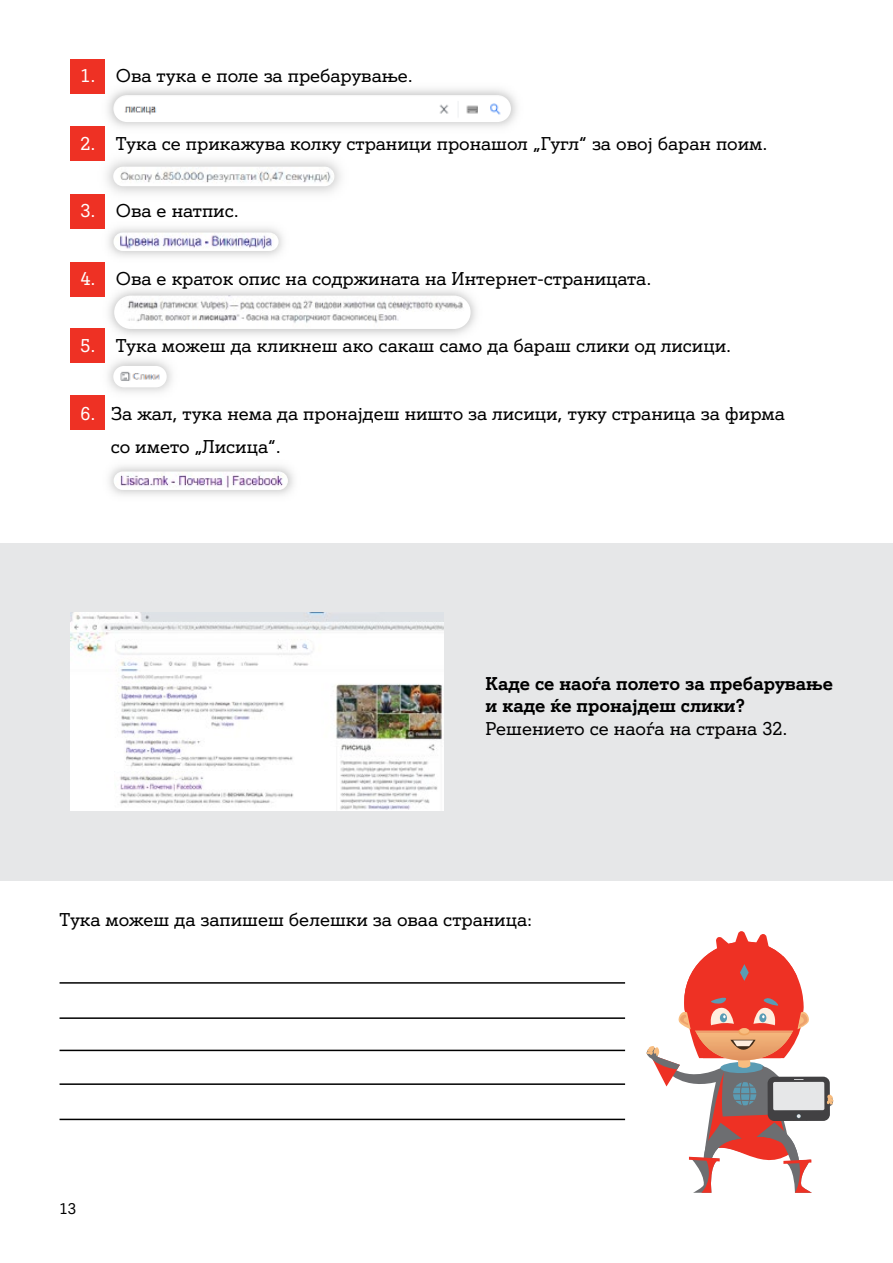
<style>
.page{position:relative;width:893px;height:1263px;background:#fff}
.page>*{position:absolute;margin:0;border:0;box-sizing:border-box;transform-origin:0 0}
.t1{font:18px/33.8px "A1 Serif V 6 1";color:#000}
.t2{font:700 18px/22.5px "A1 Serif V 6 1";color:#000}
.t3{font:15px "A1 Serif V 6 1";color:#000}
.s1{color:#fff}
</style>
<div class="page">
<img style="left:114px;top:471px;width:174px;height:19px;border-radius:9px">
<img style="left:100px;top:281px;width:376px;height:63px">
<img style="left:114px;top:296px;width:357px;height:33px">
<img style="left:104px;top:219px;width:179px;height:46px">
<img style="left:113px;top:232px;width:166px;height:19px;border-radius:9px">
<img style="left:95px;top:148px;width:246px;height:57px">
<img style="left:113px;top:167px;width:221px;height:19px;border-radius:10px">
<img style="left:98px;top:350px;width:74px;height:52px">
<img style="left:113px;top:366px;width:54px;height:21px;border-radius:11px">
<img style="left:99px;top:80px;width:418px;height:56px">
<img style="left:113px;top:95px;width:398px;height:27px;border-radius:13px">
<div style="left:0;top:543px;width:893px;height:338px;background:#e6e7e8"></div>
<div style="left:70px;top:59px;width:34px;height:34px;background:#ee3124"></div>
<div style="left:70px;top:127px;width:34px;height:34px;background:#ee3124"></div>
<div style="left:70px;top:329px;width:34px;height:34px;background:#ee3124"></div>
<div style="left:70px;top:195px;width:34px;height:34px;background:#ee3124"></div>
<div style="left:70px;top:262px;width:34px;height:34px;background:#ee3124"></div>
<div style="left:70px;top:396px;width:34px;height:34px;background:#ee3124"></div>
<hr style="left:60px;top:982px;width:565px;height:2px;background:#000">
<hr style="left:60px;top:1083px;width:565px;height:2px;background:#000">
<hr style="left:60px;top:1017px;width:565px;height:2px;background:#000">
<hr style="left:60px;top:1050px;width:565px;height:1px;background:#000">
<hr style="left:60px;top:1119px;width:565px;height:1px;background:#000">
<svg style="left:646px;top:931px;width:188px;height:262px"></svg>
<img style="left:70px;top:612px;width:373px;height:198px">
<img style="left:114px;top:772px;width:193px;height:38px">
<p class="t1" style="left:81px;top:58px;width:334px"><span class="s1">1.</span> Ова тука е поле за пребарување.</p>
<p class="t1" style="left:81px;top:126px;width:689px"><span class="s1">2.</span> Тука се прикажува колку страници пронашол „Гугл“ за овој баран поим.</p>
<p class="t1" style="left:81px;top:193px;width:160px"><span class="s1">3.</span> Ова е натпис.</p>
<p class="t1" style="left:81px;top:261px;width:572px"><span class="s1">4.</span> Ова е краток опис на содржината на Интернет-страницата.</p>
<p class="t1" style="left:81px;top:328px;width:652px"><span class="s1">5.</span> Тука можеш да кликнеш ако сакаш само да бараш слики од лисици.</p>
<p class="t1" style="left:111px;top:396px;width:676px;text-indent:-30px"><span class="s1">6.</span> За жал, тука нема да пронајдеш ништо за лисици, туку страница за фирма со името „Лисица“.</p>
<p class="t2" style="left:486px;top:671px;width:349px">Каде се наоѓа полето за пребарување и каде ќе пронајдеш слики?</p>
<p class="t1" style="left:486px;top:711px;width:304px">Решението се наоѓа на страна 32.</p>
<p class="t1" style="left:60px;top:902px;width:474px">Тука можеш да запишеш белешки за оваа страница:</p>
<p class="t3" style="left:60px;top:1199px;width:18px">13</p>
</div>
